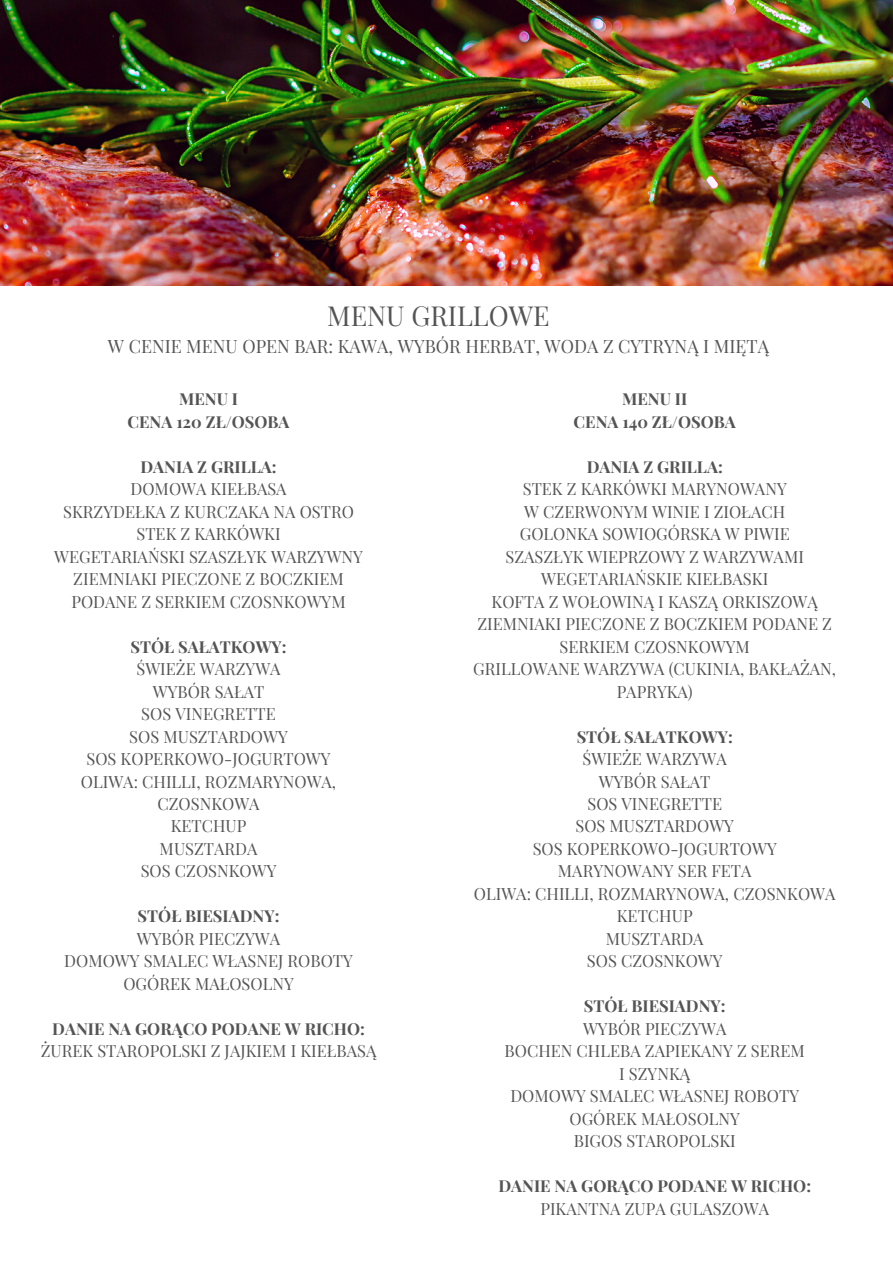
<style>
.page{position:relative;width:893px;height:1264px;background:#fff}
.page>*{position:absolute;margin:0;border:0;box-sizing:border-box;transform-origin:0 0}
.t1{font:27px "Playfair Display";color:#545454}
.t2{font:18px "Playfair Display";color:#545454}
.t3{font:16.5px/22.5px "Playfair Display";color:#545454;text-align:center}
.t4{font:700 16.5px/22.5px "Playfair Display";color:#545454;text-align:center}
</style>
<div class="page">
<img style="left:0;top:0;width:892px;height:286px">
<h1 class="t1" style="left:327px;top:297px;width:224px">MENU GRILLOWE</h1>
<p class="t2" style="left:108px;top:334px;width:662px">W CENIE MENU OPEN BAR: KAWA, WYBÓR HERBAT, WODA Z CYTRYNĄ I MIĘTĄ</p>
<p class="t4" style="left:573px;top:387px;width:164px">MENU II<br>CENA 140 ZŁ/OSOBA</p>
<p class="t4" style="left:586px;top:454px;width:138px">DANIA Z GRILLA:</p>
<p class="t3" style="left:473px;top:477px;width:364px">STEK Z KARKÓWKI MARYNOWANY<br>W CZERWONYM WINIE I ZIOŁACH<br>GOLONKA SOWIOGÓRSKA W PIWIE<br>SZASZŁYK WIEPRZOWY Z WARZYWAMI<br>WEGETARIAŃSKIE KIEŁBASKI<br>KOFTA Z WOŁOWINĄ I KASZĄ ORKISZOWĄ<br>ZIEMNIAKI PIECZONE Z BOCZKIEM PODANE Z<br>SERKIEM CZOSNKOWYM<br>GRILLOWANE WARZYWA (CUKINIA, BAKŁAŻAN,<br>PAPRYKA)</p>
<p class="t4" style="left:576px;top:724px;width:158px">STÓ Ł SAŁATKOWY:</p>
<p class="t3" style="left:474px;top:747px;width:363px">ŚWIEŻE WARZYWA<br>WYBÓ R SAŁAT<br>SOS VINEGRETTE<br>SOS MUSZTARDOWY<br>SOS KOPERKOWO-JOGURTOWY<br>MARYNOWANY SER FETA<br>OLIWA: CHILLI, ROZMARYNOWA, CZOSNKOWA<br>KETCHUP<br>MUSZTARDA<br>SOS CZOSNKOWY</p>
<p class="t4" style="left:583px;top:994px;width:143px">STÓŁ BIESIADNY:</p>
<p class="t3" style="left:504px;top:1016px;width:302px">WYBÓR PIECZYWA<br>BOCHEN CHLEBA ZAPIEKANY Z SEREM<br>I SZYNKĄ<br>DOMOWY SMALEC WŁASNEJ ROBOTY<br>OGÓREK MAŁOSOLNY<br>BIGOS STAROPOLSKI</p>
<p class="t4" style="left:498px;top:1174px;width:314px">DANIE NA GORĄCO PODANE W RICHO:</p>
<p class="t3" style="left:540px;top:1196px;width:230px">PIKANTNA ZUPA GULASZOWA</p>
<p class="t4" style="left:127px;top:387px;width:164px">MENU I<br>CENA 120 ZŁ/OSOBA</p>
<p class="t4" style="left:140px;top:454px;width:138px">DANIA Z GRILLA:</p>
<p class="t3" style="left:54px;top:477px;width:310px">DOMOWA KIEŁBASA<br>SKRZYDEŁKA Z KURCZAKA NA OSTRO<br>STEK Z KARKÓWKI<br>WEGETARIAŃSKI SZASZŁYK WARZYWNY<br>ZIEMNIAKI PIECZONE Z BOCZKIEM<br>PODANE Z SERKIEM CZOSNKOWYM</p>
<p class="t4" style="left:130px;top:634px;width:158px">STÓ Ł SAŁATKOWY:</p>
<p class="t3" style="left:81px;top:657px;width:257px">ŚWIEŻE WARZYWA<br>WYBÓ R SAŁAT<br>SOS VINEGRETTE<br>SOS MUSZTARDOWY<br>SOS KOPERKOWO-JOGURTOWY<br>OLIWA: CHILLI, ROZMARYNOWA,<br>CZOSNKOWA<br>KETCHUP<br>MUSZTARDA<br>SOS CZOSNKOWY</p>
<p class="t4" style="left:138px;top:904px;width:143px">STÓŁ BIESIADNY:</p>
<p class="t3" style="left:64px;top:926px;width:290px">WYBÓR PIECZYWA<br>DOMOWY SMALEC WŁASNEJ ROBOTY<br>OGÓREK MAŁOSOLNY</p>
<p class="t4" style="left:52px;top:1016px;width:314px">DANIE NA GORĄCO PODANE W RICHO:</p>
<p class="t3" style="left:41px;top:1039px;width:337px">ŻUREK STAROPOLSKI Z JAJKIEM I KIEŁBASĄ</p>
</div>
